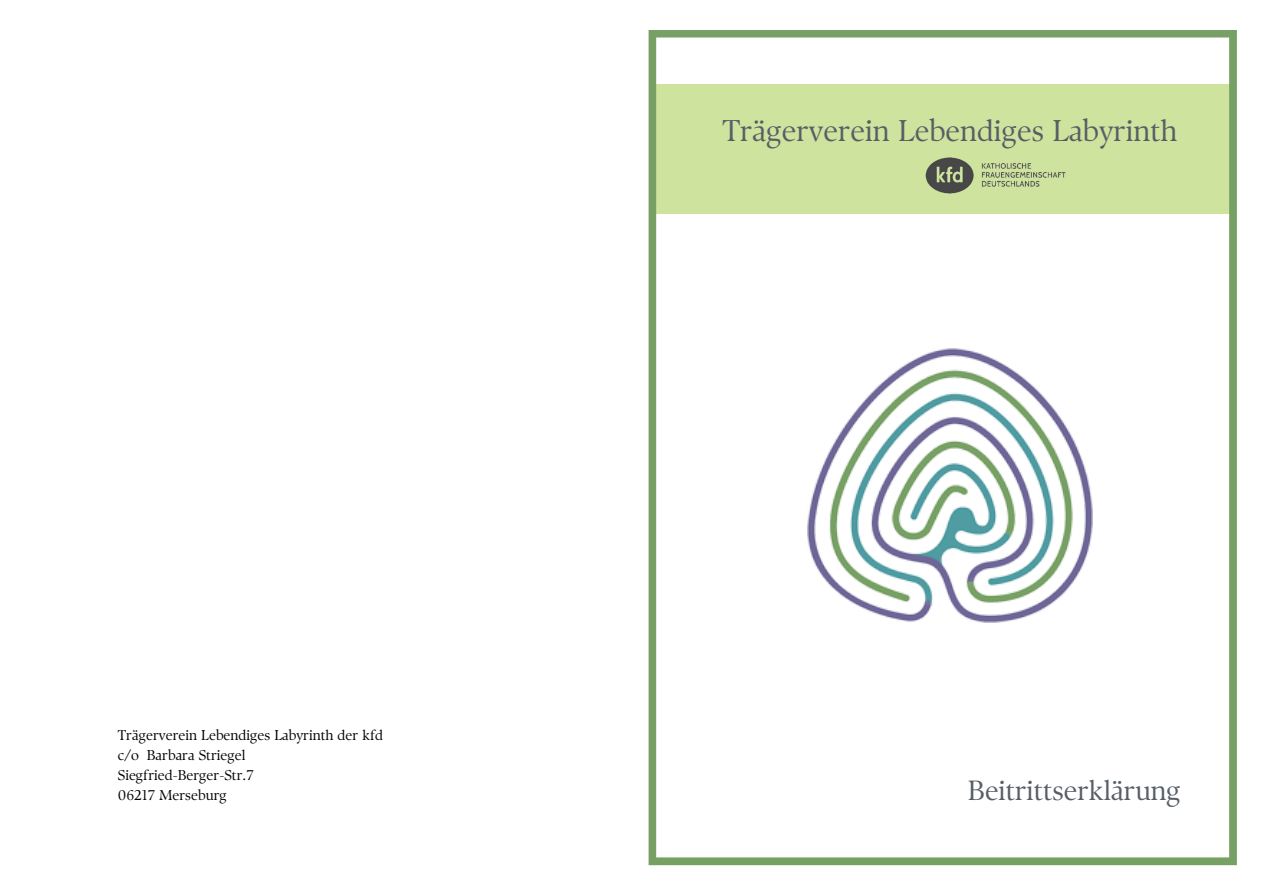
<style>
.page{position:relative;width:1263px;height:894px;background:#fff}
.page>*{position:absolute;margin:0;border:0;box-sizing:border-box;transform-origin:0 0}
.t1{font:30px "TY Serif D";color:#575e66}
.t2{font:27.75px "TY Serif D";color:#575e66}
.t3{font:14.25px/19.8px "TY Serif D";color:#000}
</style>
<div class="page">
<svg style="left:649px;top:30px;width:588px;height:834px"></svg>
<p class="t3" style="left:118px;top:725px;width:267px">Trägerverein Lebendiges Labyrinth der kfd c/o Barbara Striegel<br>Siegfried-Berger-Str.7<br>06217 Merseburg</p>
<h1 class="t1" style="left:722px;top:112px;width:457px">Trägerverein Lebendiges Labyrinth</h1>
<h2 class="t2" style="left:968px;top:773px;width:215px">Beitrittserklärung</h2>
</div>
